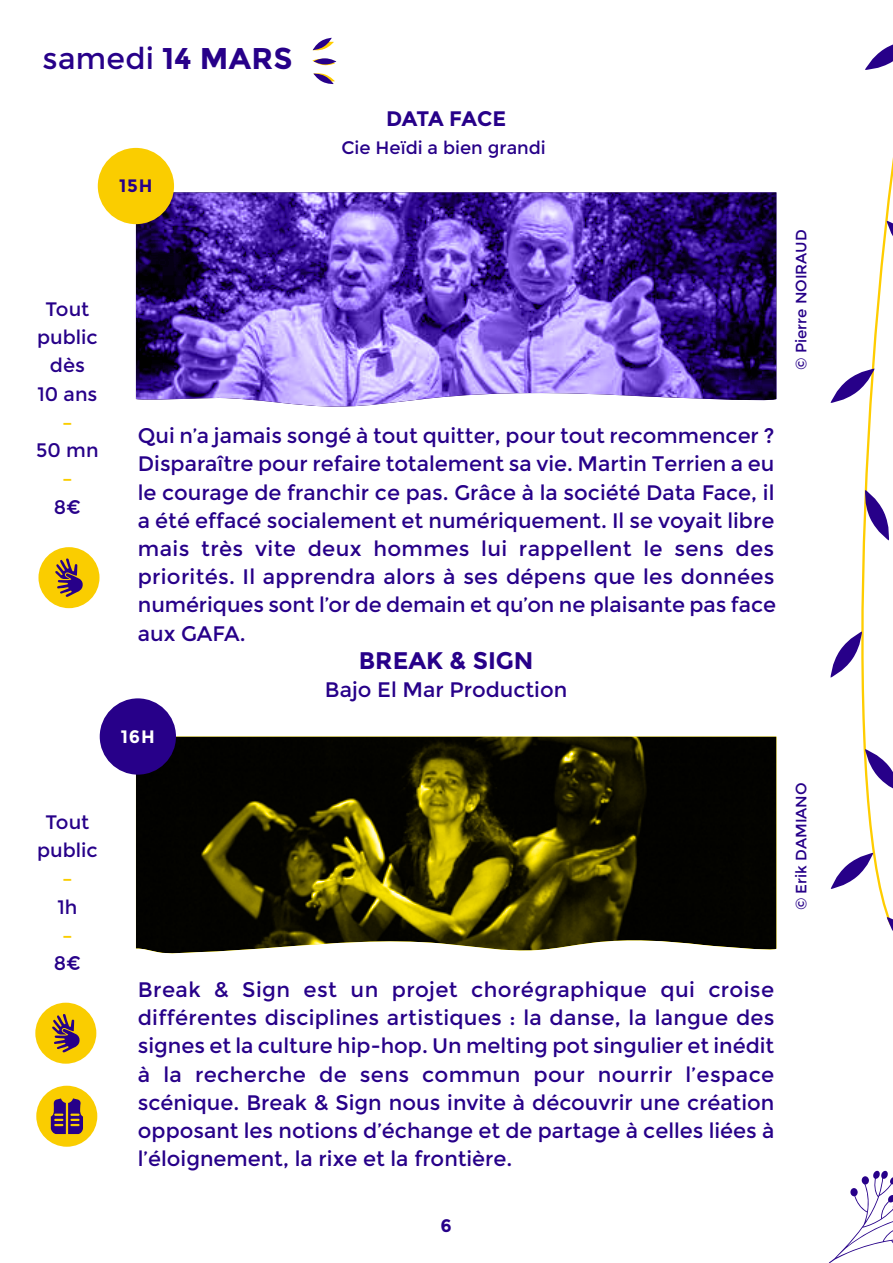
<style>
.page{position:relative;width:893px;height:1263px;background:#fff}
.page>*{position:absolute;margin:0;border:0;box-sizing:border-box;transform-origin:0 0}
.t1{font:30px "Montserrat";letter-spacing:.01em;color:#270089}
.t2{font:700 24px "Montserrat";color:#270089}
.t3{font:21px/28.2px "Montserrat";color:#270089;text-align:justify}
.t4{font:700 21px "Montserrat";letter-spacing:-.03em;color:#270089}
.t5{font:19.5px/28.2px "Montserrat";color:#270089;text-align:center}
.t6{font:700 19.5px "Montserrat";color:#facd00}
.t7{font:18px "Montserrat";color:#270089}
.t8{font:700 18px "Montserrat";color:#270089}
.t9{font:700 18px "Montserrat";color:#fff}
.t10{font:15px "Montserrat";color:#270089}
.s1{font-weight:700}
</style>
<div class="page">
<img style="left:136px;top:192px;width:640px;height:215px">
<svg style="left:312px;top:59px;width:23px;height:7px"></svg>
<svg style="left:313px;top:73px;width:22px;height:11px"></svg>
<svg style="left:314px;top:58px;width:22px;height:7px"></svg>
<svg style="left:313px;top:38px;width:21px;height:13px"></svg>
<img style="left:136px;top:736px;width:640px;height:218px">
<div style="left:100px;top:698px;width:76px;height:77px;background:#270089;border-radius:50%"></div>
<svg style="left:829px;top:1170px;width:64px;height:93px"></svg>
<div style="left:38px;top:547px;width:61px;height:61px;background:#facd00;border-radius:50%"></div>
<svg style="left:55px;top:558px;width:28px;height:39px"></svg>
<div style="left:35px;top:1003px;width:61px;height:61px;background:#facd00;border-radius:50%"></div>
<svg style="left:52px;top:1014px;width:28px;height:38px"></svg>
<div style="left:36px;top:1086px;width:61px;height:61px;background:#facd00;border-radius:50%"></div>
<svg style="left:51px;top:1098px;width:32px;height:36px"></svg>
<div style="left:98px;top:148px;width:76px;height:76px;background:#facd00;border-radius:50%"></div>
<svg style="left:861px;top:157px;width:32px;height:761px"></svg>
<svg style="left:887px;top:917px;width:6px;height:14px"></svg>
<svg style="left:831px;top:853px;width:42px;height:36px"></svg>
<svg style="left:830px;top:631px;width:32px;height:47px"></svg>
<svg style="left:830px;top:369px;width:45px;height:34px"></svg>
<svg style="left:865px;top:44px;width:28px;height:26px"></svg>
<svg style="left:887px;top:221px;width:6px;height:41px"></svg>
<svg style="left:865px;top:749px;width:28px;height:43px"></svg>
<svg style="left:864px;top:490px;width:26px;height:50px"></svg>
<h1 class="t1" style="left:43px;top:42px;width:251px">samedi <span class="s1">14 MARS</span></h1>
<p class="t8" style="left:119px;top:175px;width:35px">15H</p>
<p class="t4" style="left:386px;top:106px;width:121px">DATA FACE</p>
<p class="t7" style="left:341px;top:137px;width:206px">Cie Heïdi a bien grandi</p>
<p class="t5" style="left:37px;top:295px;width:62px">Tout public dès<br>10 ans</p>
<p class="t6" style="left:62px;top:410px;width:12px">–</p>
<p class="t5" style="left:36px;top:436px;width:64px">50 mn</p>
<p class="t6" style="left:62px;top:467px;width:12px">–</p>
<p class="t5" style="left:54px;top:493px;width:29px">8€</p>
<p class="t3" style="left:138px;top:422px;width:640px">Qui n’a jamais songé à tout quitter, pour tout recommencer ?<br>Disparaître pour refaire totalement sa vie. Martin Terrien a eu le courage de franchir ce pas. Grâce à la société Data Face, il a été effacé socialement et numériquement. Il se voyait libre mais très vite deux hommes lui rappellent le sens des priorités. Il apprendra alors à ses dépens que les données numériques sont l’or de demain et qu’on ne plaisante pas face aux GAFA.</p>
<p class="t9" style="left:121px;top:726px;width:35px">16H</p>
<p class="t2" style="left:359px;top:646px;width:176px">BREAK &amp; SIGN</p>
<p class="t3" style="left:325px;top:676px;width:244px">Bajo El Mar Production</p>
<p class="t5" style="left:37px;top:808px;width:62px">Tout public</p>
<p class="t6" style="left:62px;top:867px;width:12px">–</p>
<p class="t5" style="left:57px;top:893px;width:22px">1h</p>
<p class="t6" style="left:62px;top:923px;width:12px">–</p>
<p class="t5" style="left:54px;top:949px;width:29px">8€</p>
<p class="t3" style="left:138px;top:976px;width:638px">Break &amp; Sign est un projet chorégraphique qui croise différentes disciplines artistiques : la danse, la langue des signes et la culture hip-hop. Un melting pot singulier et inédit à la recherche de sens commun pour nourrir l’espace scénique. Break &amp; Sign nous invite à découvrir une création opposant les notions d’échange et de partage à celles liées à l’éloignement, la rixe et la frontière.</p>
<p class="t8" style="left:440px;top:1215px;width:13px">6</p>
<p class="t10" style="left:793px;top:370px;width:142px;rotate:-90deg">© Pierre NOIRAUD</p>
<p class="t10" style="left:793px;top:910px;width:129px;rotate:-90deg">© Erik DAMIANO</p>
</div>
